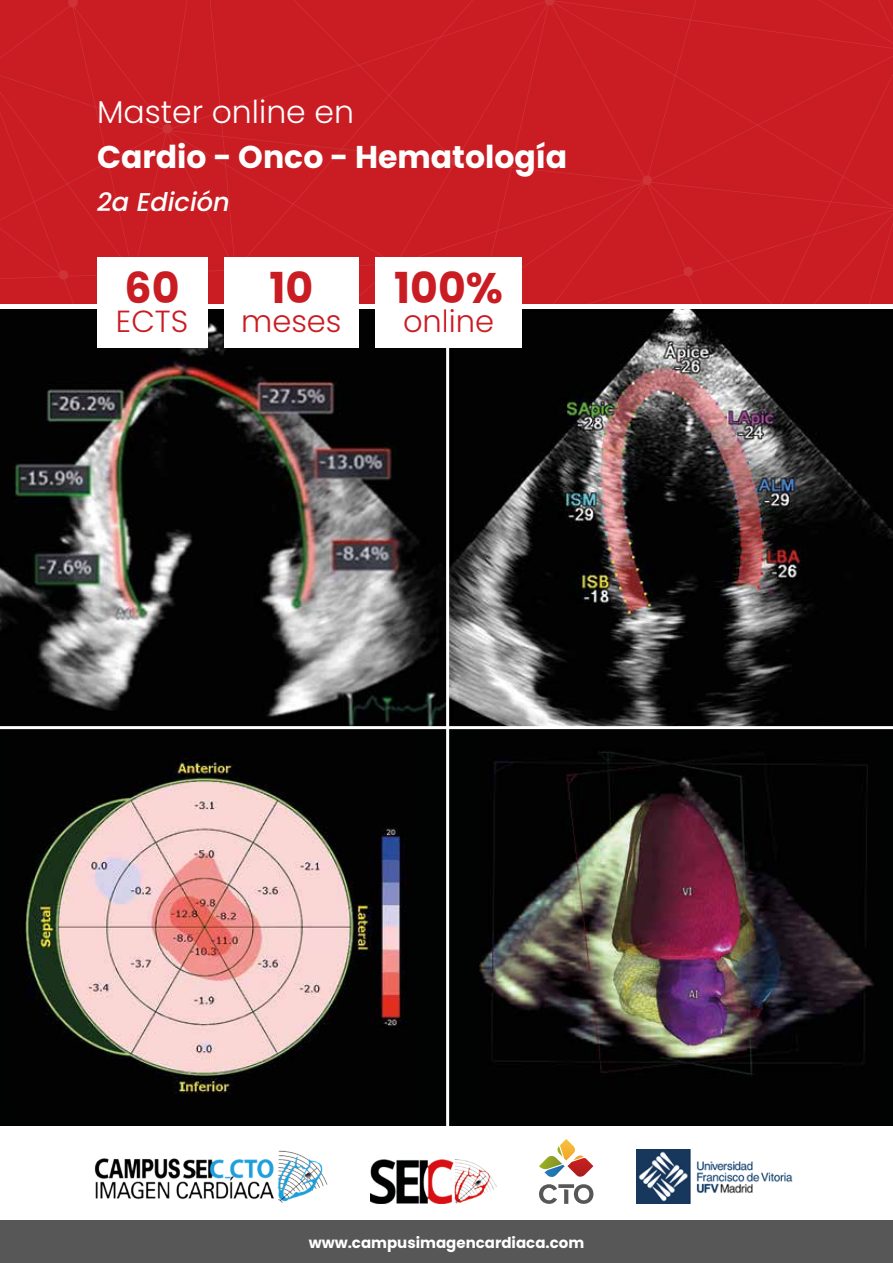
<style>
.page{position:relative;width:893px;height:1263px;background:#fff}
.page>*{position:absolute;margin:0;border:0;box-sizing:border-box;transform-origin:0 0}
.t1{font:700 42.75px "Poppins";color:#c91d23}
.t2{font:700 31.5px "Poppins";color:#fff}
.t3{font:300 31.5px "Poppins";color:#fff}
.t4{font:300 30.45px "Poppins";color:#c91d23}
.t5{font:italic 500 25.65px "Poppins";color:#fff}
.t6{font:700 15px "Poppins";color:#fff}
</style>
<div class="page">
<div style="left:0;top:277px;width:97px;height:27px;background:#c91d23"></div>
<div style="left:739px;top:272px;width:154px;height:32px;background:#c91d23"></div>
<div style="left:200px;top:0;width:693px;height:272px;background:#c91d23"></div>
<div style="left:59px;top:270px;width:9px;height:10px;background:#ce3338;border-radius:50%"></div>
<div style="left:450px;top:156px;width:10px;height:10px;background:#ce3338;border-radius:50%"></div>
<div style="left:683px;top:267px;width:10px;height:9px;background:#ce3338;border-radius:50%"></div>
<div style="left:642px;top:175px;width:10px;height:10px;background:#ce3338;border-radius:50%"></div>
<div style="left:482px;top:0;width:165px;height:304px;background:#c91d23"></div>
<div style="left:0;top:0;width:189px;height:277px;background:#c91d23"></div>
<img style="left:449px;top:309px;width:444px;height:417px">
<div style="left:448px;top:728px;width:445px;height:418px;background:#010202"></div>
<img style="left:479px;top:729px;width:403px;height:346px">
<svg style="left:0;top:309px;width:446px;height:417px;fill:#020202"></svg>
<div style="left:0;top:728px;width:448px;height:418px;background:#010202"></div>
<img style="left:9px;top:729px;width:404px;height:365px">
<div style="left:376px;top:256px;width:146px;height:91px;background:#fff"></div>
<div style="left:224px;top:256px;width:134px;height:91px;background:#fff"></div>
<div style="left:97px;top:256px;width:110px;height:91px;background:#fff"></div>
<div style="left:0;top:1126px;width:893px;height:128px;background:#fff"></div>
<div style="left:0;top:1221px;width:893px;height:42px;background:#585758"></div>
<img style="left:94px;top:1150px;width:234px;height:53px">
<img style="left:636px;top:1149px;width:157px;height:55px">
<svg style="left:539px;top:1139px;width:54px;height:38px"></svg>
<svg style="left:539px;top:1184px;width:54px;height:20px"></svg>
<img style="left:370px;top:1159px;width:126px;height:45px">
<hr style="left:0;top:726px;width:893px;height:3px;background:#fff">
<hr style="left:446px;top:306px;width:3px;height:832px;background:#fff">
<h2 class="t3" style="left:97px;top:94px;width:258px">Master online en</h2>
<h2 class="t2" style="left:97px;top:139px;width:472px">Cardio - Onco - Hematología</h2>
<h3 class="t5" style="left:97px;top:187px;width:134px">2a Edición</h3>
<h1 class="t1" style="left:125px;top:263px;width:57px">60</h1>
<h3 class="t4" style="left:116px;top:304px;width:74px">ECTS</h3>
<h1 class="t1" style="left:269px;top:263px;width:45px">10</h1>
<h3 class="t4" style="left:241px;top:304px;width:102px">meses</h3>
<h1 class="t1" style="left:394px;top:263px;width:110px">100%</h1>
<h3 class="t4" style="left:403px;top:304px;width:93px">online</h3>
<p class="t6" style="left:309px;top:1234px;width:277px">www.campusimagencardiaca.com</p>
</div>
